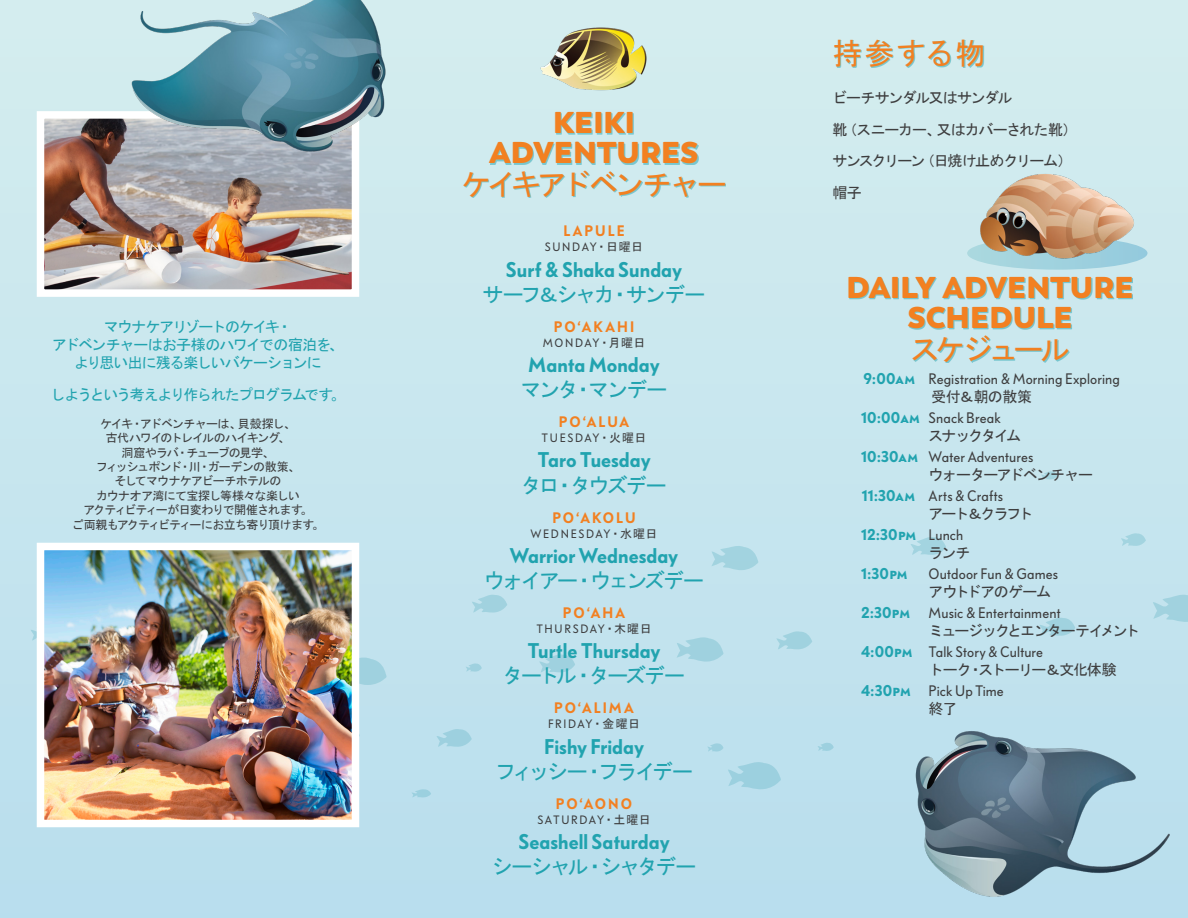
<style>
.page{position:relative;width:1188px;height:918px;background:#fff}
.page>*{position:absolute;margin:0;border:0;box-sizing:border-box;transform-origin:0 0}
.t1{font:800 30px/30px "Boston";color:#f28021;text-align:center}
.t2{font:30px "MS Gothic";letter-spacing:-.105em;color:#f28021}
.t3{font:30px "MS Gothic";letter-spacing:-.13em;color:#f28021}
.t4{font:600 21px/25.2px "Bauer Grotesk Pro";color:#21a3af;text-align:center}
.t5{font:600 16.5px "Bauer Grotesk Pro";letter-spacing:.02em;color:#21a3af}
.t6{font:15px/18px "Bauer Grotesk Pro";letter-spacing:.005em;color:#3e3e3f}
.t7{font:15px/18px "MS Gothic";letter-spacing:-.08em;color:#21a3af;text-align:center}
.t8{font:600 15px "Bauer Grotesk Pro";letter-spacing:.135em;color:#f28021}
.t9{font:15px "MS Gothic";letter-spacing:-.08em;color:#3e3e3f}
.t10{font:15px "MS Gothic";letter-spacing:-.1em;color:#21a3af}
.t11{font:15px "MS Gothic";letter-spacing:-.11em;color:#3e3e3f}
.t12{font:12px/14.4px "MS Gothic";letter-spacing:-.07em;color:#3e3e3f;text-align:center}
.t13{font:12px "Bauer Grotesk Pro";letter-spacing:.135em;color:#3e3e3f}
.s1{font-family:"MS Gothic"}
.s2{font-family:"MS Gothic";font-weight:400}
.s3{font-weight:600;font-size:16.5px;color:#21a3af}
.s4{font-weight:400;font-size:15px;color:#3e3e3f}
</style>
<div class="page">
<div style="left:0;top:0;width:1188px;height:918px;background:linear-gradient(to right,#c5e5ee,#c8e6ee)"></div>
<svg style="left:728px;top:762px;width:53px;height:28px"></svg>
<svg style="left:1153px;top:595px;width:35px;height:27px"></svg>
<svg style="left:539px;top:654px;width:36px;height:19px"></svg>
<svg style="left:776px;top:631px;width:36px;height:19px"></svg>
<svg style="left:1121px;top:533px;width:25px;height:13px"></svg>
<svg style="left:677px;top:637px;width:47px;height:25px"></svg>
<svg style="left:711px;top:546px;width:47px;height:24px"></svg>
<svg style="left:411px;top:789px;width:20px;height:9px"></svg>
<svg style="left:436px;top:729px;width:36px;height:18px"></svg>
<svg style="left:31px;top:623px;width:6px;height:18px"></svg>
<svg style="left:359px;top:725px;width:1px;height:19px"></svg>
<svg style="left:466px;top:663px;width:16px;height:9px"></svg>
<svg style="left:707px;top:743px;width:17px;height:9px"></svg>
<svg style="left:818px;top:743px;width:16px;height:8px"></svg>
<svg style="left:1041px;top:471px;width:16px;height:9px"></svg>
<svg style="left:359px;top:657px;width:28px;height:28px"></svg>
<svg style="left:472px;top:595px;width:35px;height:18px"></svg>
<svg style="left:911px;top:537px;width:35px;height:18px"></svg>
<svg style="left:1039px;top:618px;width:36px;height:18px"></svg>
<img style="left:527px;top:7px;width:134px;height:104px">
<img style="left:46px;top:120px;width:304px;height:168px">
<div style="left:37px;top:111px;width:322px;height:186px;border:8px solid #fff"></div>
<div style="left:850px;top:278px;width:283px;height:52px;background:#21a3af;opacity:.5"></div>
<div style="left:835px;top:40px;width:149px;height:27px;background:#21a3af;opacity:.5"></div>
<div style="left:490px;top:113px;width:209px;height:52px;background:#21a3af;opacity:.5"></div>
<img style="left:46px;top:552px;width:304px;height:266px">
<div style="left:37px;top:543px;width:322px;height:284px;border:8px solid #fff"></div>
<svg style="left:967px;top:237px;width:181px;height:33px;background:#a1d2de"></svg>
<img style="left:977px;top:172px;width:161px;height:87px">
<img style="left:123px;top:0;width:270px;height:160px">
<img style="left:904px;top:715px;width:270px;height:189px">
<div style="left:464px;top:171px;width:262px;height:27px;background:#21a3af;opacity:.5"></div>
<div style="left:914px;top:336px;width:156px;height:27px;background:#21a3af;opacity:.5"></div>
<p class="t7" style="left:52px;top:318px;width:293px">マウナケアリゾートのケイキ・<br>アドベンチャーはお子様のハワイでの宿泊を、より思い出に残る楽しいバケーションに</p>
<p class="t10" style="left:51px;top:387px;width:296px">しようという考えより作られたプログラムです。</p>
<p class="t12" style="left:72px;top:416px;width:254px">ケイキ・アドベンチャーは、貝殻探し、<br>古代ハワイのトレイルのハイキング、<br>洞窟やラバ・チューブの見学、<br>フィッシュポンド・川・ガーデンの散策、<br>そしてマウナケアビーチホテルの<br>カウナオア湾にて宝探し等様々な楽しい<br>アクティビティーが日変わりで開催されます。<br>ご両親もアクティビティーにお立ち寄り頂けます。</p>
<p class="t1" style="left:553px;top:108px;width:83px">KEIKI</p>
<p class="t1" style="left:489px;top:138px;width:211px">ADVENTURES</p>
<p class="t3" style="left:461px;top:169px;width:268px">ケイキアドベンチャー</p>
<p class="t8" style="left:563px;top:220px;width:63px">LAPULE</p>
<p class="t13" style="left:545px;top:238px;width:100px">SUNDAY<span class="s1">・日曜日</span></p>
<p class="t4" style="left:482px;top:255px;width:225px">Surf &amp; Shaka Sunday<br><span class="s2">サーフ＆シャカ・サンデー</span></p>
<p class="t8" style="left:554px;top:315px;width:82px">PO‘AKAHI</p>
<p class="t13" style="left:543px;top:334px;width:104px">MONDAY<span class="s1">・月曜日</span></p>
<p class="t4" style="left:520px;top:351px;width:149px">Manta Monday<span class="s2">マンタ・マンデー</span></p>
<p class="t8" style="left:559px;top:410px;width:72px">PO‘ALUA</p>
<p class="t13" style="left:542px;top:429px;width:106px">TUESDAY<span class="s1">・火曜日</span></p>
<p class="t4" style="left:521px;top:446px;width:147px">Taro Tuesday<br><span class="s2">タロ・タウズデー</span></p>
<p class="t8" style="left:552px;top:506px;width:85px">PO‘AKOLU</p>
<p class="t13" style="left:531px;top:524px;width:129px">WEDNESDAY<span class="s1">・水曜日</span></p>
<p class="t4" style="left:484px;top:542px;width:222px">Warrior Wednesday<br><span class="s2">ウォイアー・ウェンズデー</span></p>
<p class="t8" style="left:563px;top:601px;width:64px">PO‘AHA</p>
<p class="t13" style="left:536px;top:620px;width:117px">THURSDAY<span class="s1">・木曜日</span></p>
<p class="t4" style="left:503px;top:637px;width:184px">Turtle Thursday<br><span class="s2">タートル・ターズデー</span></p>
<p class="t8" style="left:554px;top:697px;width:81px">PO‘ALIMA</p>
<p class="t13" style="left:548px;top:715px;width:94px">FRIDAY<span class="s1">・金曜日</span></p>
<p class="t4" style="left:495px;top:732px;width:200px">Fishy Friday<br><span class="s2">フィッシー・フライデー</span></p>
<p class="t8" style="left:556px;top:792px;width:78px">PO‘AONO</p>
<p class="t13" style="left:537px;top:811px;width:115px">SATURDAY<span class="s1">・土曜日</span></p>
<p class="t4" style="left:491px;top:828px;width:207px">Seashell Saturday<br><span class="s2">シーシャル・シャタデー</span></p>
<p class="t2" style="left:832px;top:38px;width:154px">持参する物</p>
<p class="t9" style="left:832px;top:90px;width:182px">ビーチサンダル又はサンダル</p>
<p class="t9" style="left:832px;top:122px;width:247px">靴（スニーカー、又はカバーされた靴）</p>
<p class="t11" style="left:832px;top:153px;width:241px">サンスクリーン（日焼け止めクリーム）</p>
<p class="t9" style="left:832px;top:185px;width:31px">帽子</p>
<p class="t1" style="left:846px;top:273px;width:289px">DAILY ADVENTURE<br>SCHEDULE</p>
<p class="t2" style="left:910px;top:334px;width:161px">スケジュール</p>
<p class="t6" style="left:931px;top:369px;width:190px;text-indent:-68px"><span class="s3">9:00am</span> Registration &amp; Morning Exploring<span class="s1">受付＆朝の散策</span></p>
<p class="t6" style="left:929px;top:408px;width:94px;text-indent:-68px"><span class="s3">10:00am</span> Snack Break<br><span class="s1">スナックタイム</span></p>
<p class="t6" style="left:929px;top:447px;width:166px;text-indent:-68px"><span class="s3">10:30am</span> Water Adventures<br><span class="s1">ウォーターアドベンチャー</span></p>
<p class="t6" style="left:929px;top:486px;width:106px;text-indent:-67px"><span class="s3">11:30am</span> Arts &amp; Crafts<br><span class="s1">アート＆クラフト</span></p>
<p class="t5" style="left:861px;top:521px;width:104px">12:30pm <span class="s4">Lunch</span></p>
<p class="t9" style="left:929px;top:545px;width:43px">ランチ</p>
<p class="t5" style="left:861px;top:560px;width:48px">1:30pm</p>
<p class="t6" style="left:929px;top:564px;width:131px">Outdoor Fun &amp; Games<span class="s1">アウトドアのゲーム</span></p>
<p class="t6" style="left:929px;top:603px;width:213px;text-indent:-68px"><span class="s3">2:30pm</span> Music &amp; Entertainment<br><span class="s1">ミュージックとエンターテイメント</span></p>
<p class="t6" style="left:929px;top:642px;width:190px;text-indent:-68px"><span class="s3">4:00pm</span> Talk Story &amp; Culture<br><span class="s1">トーク・ストーリー＆文化体験</span></p>
<p class="t6" style="left:929px;top:681px;width:77px;text-indent:-68px"><span class="s3">4:30pm</span> Pick Up Time<span class="s1">終了</span></p>
</div>
